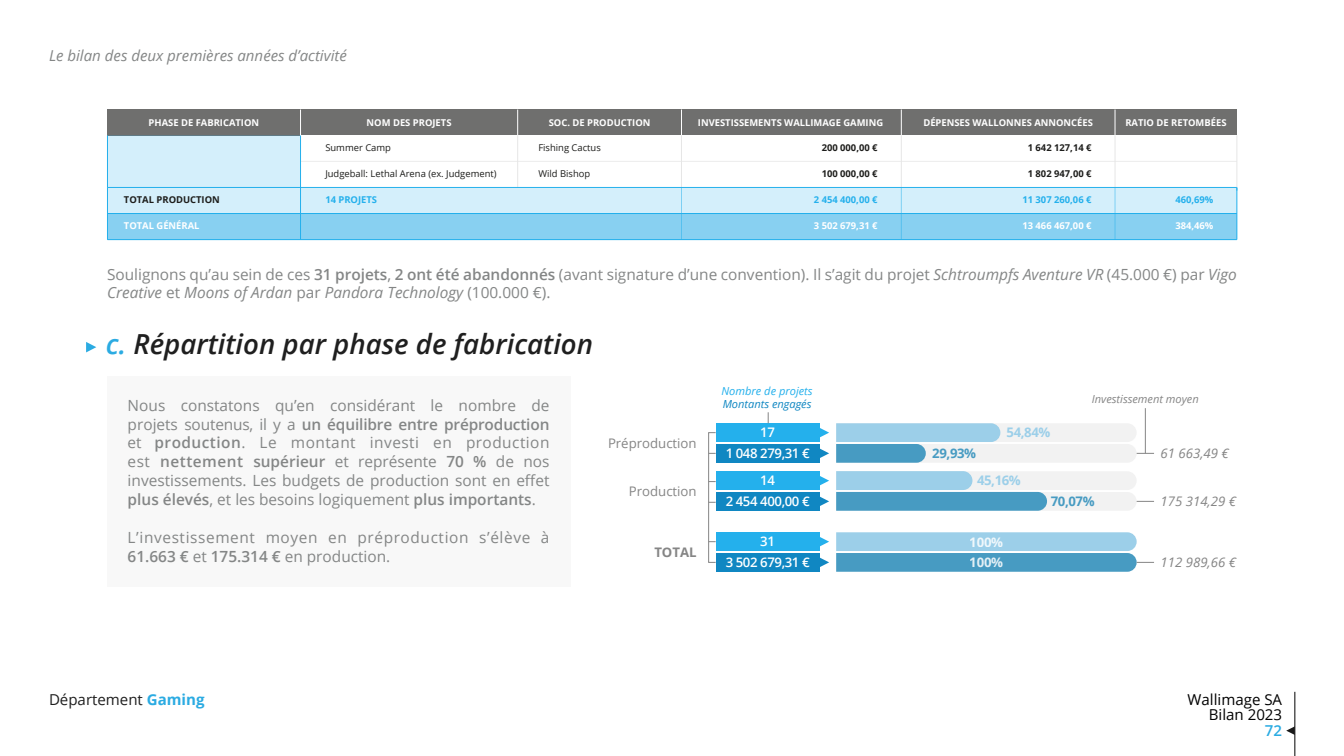
<style>
.page{position:relative;width:1344px;height:756px;background:#fff}
.page>*{position:absolute;margin:0;border:0;box-sizing:border-box;transform-origin:0 0}
.Corps_de_texte{font:italic 600 27.65px "Open Sans";color:#1f1f1f}
.Corps_de_texte-2{font:15.4px/18.9px "Open Sans";color:#848686}
.Corps_de_texte-3{font:15.4px/18.9px "Open Sans";letter-spacing:.04em;color:#848686}
.Footer___chapitre{font:italic 15.05px "Open Sans";color:#848686}
.t1{font:15.05px/15.4px "Open Sans";color:#000;text-align:right}
.t2{font:15.05px "Open Sans";color:#1f1f1f}
.t3{font:600 15.05px "Open Sans";color:#2babe2}
.t4{font:600 13.2px/21px "Open Sans";letter-spacing:-.03em;color:#fff;text-align:center}
.t5{font:italic 13.2px "Open Sans";color:#858585}
.t6{font:13.2px "Open Sans";color:#858585}
.t7{font:700 13.2px "Open Sans";letter-spacing:-.03em;color:#9ccfe9}
.t8{font:700 13.2px "Open Sans";letter-spacing:-.03em;color:#479bc2}
.t9{font:700 13.2px/20.5px "Open Sans";letter-spacing:-.03em;color:#fff}
.t10{font:700 13.2px "Open Sans";color:#858585}
.t11{font:italic 11.09px/12.7px "Open Sans";color:#24b0ec}
.t12{font:italic 11.09px "Open Sans";color:#858585}
.t13{font:700 9.41px "Open Sans";color:#fff}
.t14{font:9.41px "Open Sans";color:#1d1d1b}
.t15{font:700 9.41px "Open Sans";color:#1d1d1b}
.t16{font:700 9.41px "Open Sans";color:#24b0ec}
.s1{font-weight:600}
.s2{font-style:italic}
.s3{color:#2babe2}
.s4{color:#1087c2}
.s5{font-weight:700;color:#2babe2}
</style>
<div class="page">
<hr style="left:1294px;top:692px;width:1px;height:64px;background:#000">
<svg style="left:1286px;top:726px;width:9px;height:9px"></svg>
<svg style="left:86px;top:342px;width:10px;height:10px"></svg>
<div style="left:107px;top:214px;width:1130px;height:26px;background:#88d0f1"></div>
<div style="left:107px;top:187px;width:1130px;height:27px;background:#d4effb"></div>
<div style="left:1115px;top:110px;width:122px;height:26px;background:#6f6f6e"></div>
<div style="left:107px;top:110px;width:194px;height:26px;background:#6f6f6e"></div>
<div style="left:301px;top:110px;width:217px;height:26px;background:#6f6f6e"></div>
<div style="left:518px;top:110px;width:163px;height:26px;background:#6f6f6e"></div>
<div style="left:681px;top:110px;width:220px;height:26px;background:#6f6f6e"></div>
<div style="left:901px;top:110px;width:214px;height:26px;background:#6f6f6e"></div>
<svg style="left:300px;top:110px;width:1px;height:25px"></svg>
<svg style="left:517px;top:110px;width:1px;height:25px"></svg>
<svg style="left:681px;top:110px;width:1px;height:25px"></svg>
<svg style="left:901px;top:110px;width:1px;height:25px"></svg>
<svg style="left:1115px;top:110px;width:1px;height:25px"></svg>
<div style="left:1115px;top:135px;width:122px;height:26px;background:#fff"></div>
<div style="left:301px;top:135px;width:217px;height:26px;background:#fff"></div>
<div style="left:518px;top:135px;width:163px;height:26px;background:#fff"></div>
<div style="left:681px;top:135px;width:220px;height:26px;background:#fff"></div>
<div style="left:901px;top:135px;width:214px;height:26px;background:#fff"></div>
<hr style="left:301px;top:161px;width:936px;height:1px;background:#ececec">
<div style="left:107px;top:135px;width:194px;height:52px;background:#d4effb"></div>
<hr style="left:300px;top:187px;width:1px;height:53px;background:#24b0ec">
<hr style="left:300px;top:136px;width:1px;height:51px;background:#24b0ec">
<hr style="left:681px;top:135px;width:1px;height:52px;background:#e6e6e6">
<hr style="left:901px;top:135px;width:1px;height:52px;background:#e6e6e6">
<hr style="left:1115px;top:135px;width:1px;height:52px;background:#e6e6e6">
<hr style="left:517px;top:135px;width:1px;height:52px;background:#e6e6e6">
<hr style="left:107px;top:213px;width:1130px;height:1px;background:#24b0ec">
<hr style="left:1237px;top:187px;width:1px;height:53px;background:#24b0ec">
<hr style="left:107px;top:239px;width:1130px;height:1px;background:#24b0ec">
<svg style="left:681px;top:188px;width:1px;height:51px"></svg>
<svg style="left:901px;top:188px;width:1px;height:51px"></svg>
<svg style="left:1115px;top:188px;width:1px;height:51px"></svg>
<hr style="left:107px;top:187px;width:1px;height:53px;background:#24b0ec">
<hr style="left:107px;top:136px;width:1px;height:51px;background:#24b0ec">
<hr style="left:1237px;top:135px;width:1px;height:52px;background:#e6e6e6">
<hr style="left:107px;top:187px;width:1130px;height:1px;background:#24b0ec">
<div style="left:716px;top:423px;width:104px;height:19px;background:#24b0ec"></div>
<svg style="left:820px;top:428px;width:9px;height:10px"></svg>
<div style="left:716px;top:444px;width:104px;height:19px;background:#1087c2"></div>
<svg style="left:820px;top:448px;width:9px;height:10px"></svg>
<svg style="left:836px;top:423px;width:318px;height:40px"></svg>
<div style="left:716px;top:471px;width:104px;height:19px;background:#24b0ec"></div>
<svg style="left:820px;top:476px;width:9px;height:10px"></svg>
<div style="left:716px;top:492px;width:104px;height:19px;background:#1087c2"></div>
<svg style="left:820px;top:496px;width:9px;height:10px"></svg>
<div style="left:716px;top:532px;width:104px;height:19px;background:#24b0ec"></div>
<svg style="left:820px;top:537px;width:9px;height:10px"></svg>
<div style="left:716px;top:553px;width:104px;height:19px;background:#1087c2"></div>
<svg style="left:820px;top:557px;width:9px;height:10px"></svg>
<svg style="left:836px;top:532px;width:318px;height:40px;background:#82bdda"></svg>
<hr style="left:1145px;top:408px;width:1px;height:45px;background:#858585">
<svg style="left:836px;top:471px;width:318px;height:40px"></svg>
<div style="left:708px;top:432px;width:8px;height:131px;border:1px solid #858585"></div>
<div style="left:107px;top:376px;width:463px;height:211px;background:#f8f8f8"></div>
<p class="Footer___chapitre" style="left:49px;top:45px;width:299px">Le bilan des deux premières années d’activité</p>
<p class="t13" style="left:149px;top:116px;width:112px">PHASE DE FABRICATION</p>
<p class="t13" style="left:367px;top:116px;width:86px">NOM DES PROJETS</p>
<p class="t13" style="left:549px;top:116px;width:103px">SOC. DE PRODUCTION</p>
<p class="t13" style="left:698px;top:116px;width:187px">INVESTISSEMENTS WALLIMAGE GAMING</p>
<p class="t13" style="left:923px;top:116px;width:171px">DÉPENSES WALLONNES ANNONCÉES</p>
<p class="t13" style="left:1125px;top:116px;width:103px">RATIO DE RETOMBÉES</p>
<p class="t14" style="left:325px;top:141px;width:67px">Summer Camp</p>
<p class="t14" style="left:538px;top:141px;width:64px">Fishing Cactus</p>
<p class="t15" style="left:822px;top:141px;width:57px">200 000,00 €</p>
<p class="t15" style="left:1028px;top:141px;width:65px">1 642 127,14 €</p>
<p class="t14" style="left:325px;top:167px;width:173px">Judgeball: Lethal Arena (ex. Judgement)</p>
<p class="t14" style="left:538px;top:167px;width:53px">Wild Bishop</p>
<p class="t15" style="left:822px;top:167px;width:57px">100 000,00 €</p>
<p class="t15" style="left:1028px;top:167px;width:65px">1 802 947,00 €</p>
<p class="t15" style="left:124px;top:193px;width:97px">TOTAL PRODUCTION</p>
<p class="t16" style="left:325px;top:193px;width:53px">14 PROJETS</p>
<p class="t16" style="left:814px;top:193px;width:65px">2 454 400,00 €</p>
<p class="t16" style="left:1022px;top:193px;width:71px">11 307 260,06 €</p>
<p class="t16" style="left:1175px;top:193px;width:40px">460,69%</p>
<p class="t13" style="left:124px;top:219px;width:77px">TOTAL GÉNÉRAL</p>
<p class="t13" style="left:814px;top:219px;width:65px">3 502 679,31 €</p>
<p class="t13" style="left:1022px;top:219px;width:71px">13 466 467,00 €</p>
<p class="t13" style="left:1175px;top:219px;width:40px">384,46%</p>
<p class="Corps_de_texte-2" style="left:107px;top:264px;width:1131px">Soulignons qu’au sein de ces <span class="s1">31 projets</span>, <span class="s1">2 ont été abandonnés</span> (avant signature d’une convention). Il s’agit du projet <span class="s2">Schtroumpfs Aventure VR</span> (45.000 €) par <span class="s2">Vigo<br>Creative</span> et <span class="s2">Moons of Ardan</span> par <span class="s2">Pandora Technology</span> (100.000 €).</p>
<p class="t14" style="left:325px;top:141px;width:79px">Blood Bar Tycoon</p>
<p class="t14" style="left:538px;top:141px;width:100px">Clever Trickster Studio</p>
<p class="t15" style="left:819px;top:141px;width:57px">150 000,00 €</p>
<p class="t14" style="left:325px;top:167px;width:43px">Guaishou</p>
<p class="t14" style="left:538px;top:167px;width:62px">Apophenia 23</p>
<p class="t15" style="left:819px;top:167px;width:57px">100 000,00 €</p>
<p class="t15" style="left:1036px;top:141px;width:50px">915 251 56</p>
<p class="t15" style="left:1036px;top:167px;width:50px">478 328 36</p>
<p class="Corps_de_texte" style="left:106px;top:325px;width:489px"><span class="s3">c.</span> Répartition par phase de fabrication</p>
<p class="Corps_de_texte-2" style="left:128px;top:395px;width:423px;text-align:justify">Nous constatons qu’en considérant le nombre de projets soutenus, il y a <span class="s1">un équilibre entre préproduction </span>et <span class="s1">production</span>. Le montant investi en production est <span class="s1">nettement supérieur</span> et représente <span class="s1">70 %</span> de nos investissements. Les budgets de production sont en effet <span class="s1">plus élevés</span>, et les besoins logiquement <span class="s1">plus importants</span>.</p>
<p class="Corps_de_texte-3" style="left:128px;top:528px;width:423px">L’investissement moyen en préproduction s’élève à<br><span class="s1">61.663 €</span> et <span class="s1">175.314 €</span> en production.</p>
<p class="t6" style="left:608px;top:434px;width:90px">Préproduction</p>
<p class="t11" style="left:721px;top:384px;width:93px">Nombre de projets<br><span class="s4">Montants engagés</span></p>
<p class="t4" style="left:726px;top:422px;width:86px">17<br>1 048 279,31 €</p>
<p class="t6" style="left:629px;top:482px;width:69px">Production</p>
<p class="t4" style="left:726px;top:470px;width:86px">14<br>2 454 400,00 €</p>
<p class="t10" style="left:654px;top:543px;width:44px">TOTAL</p>
<p class="t4" style="left:726px;top:531px;width:86px">31<br>3 502 679,31 €</p>
<p class="t2" style="left:49px;top:689px;width:157px">Département <span class="s5">Gaming</span></p>
<p class="t8" style="left:932px;top:444px;width:45px">29,93%</p>
<p class="t7" style="left:1007px;top:423px;width:45px">54,84%</p>
<p class="t7" style="left:977px;top:471px;width:45px">45,16%</p>
<p class="t12" style="left:1092px;top:391px;width:108px">Investissement moyen</p>
<p class="t5" style="left:1161px;top:444px;width:70px">61 663,49 €</p>
<p class="t9" style="left:970px;top:531px;width:35px">100%<br>100%</p>
<p class="t8" style="left:1051px;top:492px;width:45px">70,07%</p>
<p class="t5" style="left:1161px;top:492px;width:77px">175 314,29 €</p>
<p class="t5" style="left:1161px;top:553px;width:77px">112 989,66 €</p>
<p class="t1" style="left:1188px;top:691px;width:96px">Wallimage SA<br>Bilan 2023</p>
<p class="t3" style="left:1265px;top:720px;width:19px">72</p>
</div>
